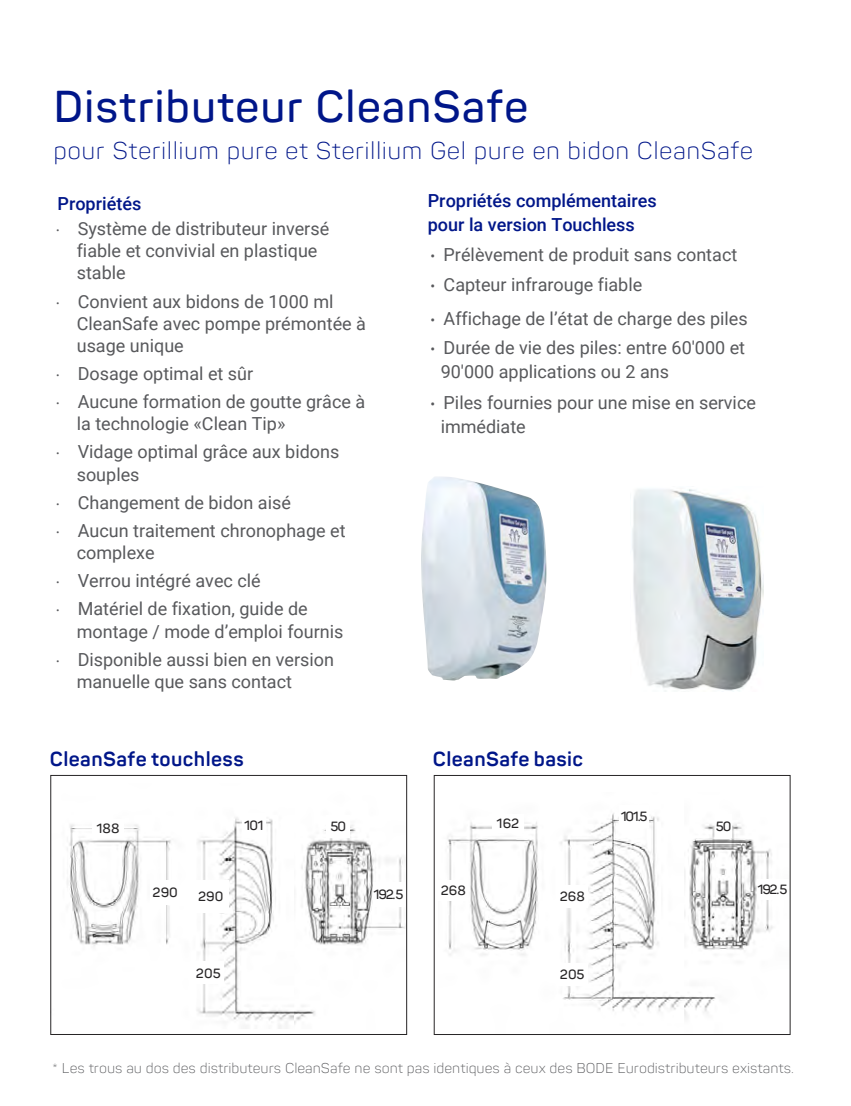
<style>
.page{position:relative;width:851px;height:1106px;background:#fff}
.page>*{position:absolute;margin:0;border:0;box-sizing:border-box;transform-origin:0 0}
.t1{font:600 44px "Panton";letter-spacing:.02em;color:#001689}
.t2{font:300 24px "Panton";letter-spacing:.02em;color:#001689}
.t3{font:700 20px "Panton";letter-spacing:.02em;color:#001689}
.t4{font:18px/22.2px "Roboto";color:#58595c}
.t5{font:500 18px/24px "Roboto";color:#001689}
.t6{font:300 14px "Panton";color:#58595c}
.t7{font:600 13.2px "Panton";color:#272526}
.s1{font-family:"Panton";font-weight:300}
.s2{font-size:14px}
</style>
<div class="page">
<img style="left:448px;top:813px;width:325px;height:205px">
<div style="left:433px;top:775px;width:357px;height:260px;border:1px solid #272526"></div>
<div style="left:492px;top:814px;width:31px;height:19px;background:#fff"></div>
<div style="left:438px;top:880px;width:30px;height:21px;background:#fff"></div>
<div style="left:556px;top:885px;width:32px;height:22px;background:#fff"></div>
<div style="left:556px;top:963px;width:32px;height:23px;background:#fff"></div>
<div style="left:619px;top:805px;width:29px;height:22px;background:#fff"></div>
<div style="left:715px;top:814px;width:16px;height:23px;background:#fff"></div>
<div style="left:757px;top:879px;width:31px;height:20px;background:#fff"></div>
<img style="left:67px;top:817px;width:338px;height:212px">
<div style="left:50px;top:775px;width:357px;height:260px;border:1px solid #272526"></div>
<div style="left:92px;top:818px;width:32px;height:19px;background:#fff"></div>
<div style="left:150px;top:880px;width:30px;height:25px;background:#fff"></div>
<div style="left:192px;top:961px;width:32px;height:23px;background:#fff"></div>
<div style="left:242px;top:813px;width:23px;height:24px;background:#fff"></div>
<div style="left:326px;top:815px;width:24px;height:22px;background:#fff"></div>
<div style="left:373px;top:882px;width:32px;height:24px;background:#fff"></div>
<div style="left:192px;top:880px;width:37px;height:32px;background:#fff"></div>
<img style="left:421px;top:477px;width:125px;height:203px">
<img style="left:632px;top:489px;width:130px;height:202px">
<h1 class="t1" style="left:53px;top:79px;width:476px">Distributeur CleanSafe</h1>
<h2 class="t2" style="left:53px;top:136px;width:701px">pour Sterillium pure et Sterillium Gel pure en bidon CleanSafe</h2>
<p class="t5" style="left:58px;top:191px;width:85px">Propriétés</p>
<p class="t4" style="left:77px;top:217px;width:254px;text-indent:-22px"><span class="s1">•</span> Système de distributeur inversé fiable et convivial en plastique stable</p>
<p class="t4" style="left:77px;top:289px;width:291px;text-indent:-22px"><span class="s1">•</span> Convient aux bidons de 1000 ml<br>CleanSafe avec pompe prémontée à usage unique</p>
<p class="t4" style="left:55px;top:362px;width:200px"><span class="s1">•</span> Dosage optimal et sûr</p>
<p class="t4" style="left:77px;top:390px;width:290px;text-indent:-22px"><span class="s1">•</span> Aucune formation de goutte grâce à la technologie «Clean Tip»</p>
<p class="t4" style="left:77px;top:440px;width:264px;text-indent:-22px"><span class="s1">•</span> Vidage optimal grâce aux bidons souples</p>
<p class="t4" style="left:55px;top:490px;width:237px"><span class="s1">•</span> Changement de bidon aisé</p>
<p class="t4" style="left:77px;top:519px;width:270px;text-indent:-22px"><span class="s1">•</span> Aucun traitement chronophage et complexe</p>
<p class="t4" style="left:55px;top:569px;width:207px"><span class="s1">•</span> Verrou intégré avec clé</p>
<p class="t4" style="left:77px;top:597px;width:268px;text-indent:-22px"><span class="s1">•</span> Matériel de fixation, guide de montage / mode d’emploi fournis</p>
<p class="t4" style="left:77px;top:647px;width:259px;text-indent:-22px"><span class="s1">•</span> Disponible aussi bien en version manuelle que sans contact</p>
<p class="t5" style="left:428px;top:188px;width:230px">Propriétés complémentaires pour la version Touchless</p>
<p class="t4" style="left:430px;top:243px;width:308px"><span class="s2">•</span> Prélèvement de produit sans contact</p>
<p class="t4" style="left:430px;top:273px;width:213px"><span class="s2">•</span> Capteur infrarouge fiable</p>
<p class="t4" style="left:430px;top:306px;width:319px"><span class="s2">•</span> Affichage de l’état de charge des piles</p>
<p class="t4" style="left:440px;top:335px;width:306px;line-height:24px;text-indent:-10px"><span class="s2">•</span> Durée de vie des piles: entre 60'000 et<br>90'000 applications ou 2 ans</p>
<p class="t4" style="left:440px;top:389px;width:317px;line-height:24px;text-indent:-10px"><span class="s2">•</span> Piles fournies pour une mise en service immédiate</p>
<p class="t3" style="left:50px;top:746px;width:195px">CleanSafe touchless</p>
<p class="t3" style="left:433px;top:746px;width:152px">CleanSafe basic</p>
<p class="t7" style="left:96px;top:823px;width:25px">188</p>
<p class="t7" style="left:244px;top:820px;width:21px">101</p>
<p class="t7" style="left:330px;top:821px;width:17px">50</p>
<p class="t7" style="left:152px;top:887px;width:27px">290</p>
<p class="t7" style="left:198px;top:891px;width:27px">290</p>
<p class="t7" style="left:373px;top:889px;width:31px">192.5</p>
<p class="t7" style="left:196px;top:967px;width:26px">205</p>
<p class="t7" style="left:440px;top:885px;width:27px">268</p>
<p class="t7" style="left:496px;top:818px;width:24px">162</p>
<p class="t7" style="left:559px;top:891px;width:27px">268</p>
<p class="t7" style="left:560px;top:969px;width:26px">205</p>
<p class="t7" style="left:620px;top:811px;width:28px">101.5</p>
<p class="t7" style="left:715px;top:820px;width:17px">50</p>
<p class="t7" style="left:757px;top:883px;width:31px">192.5</p>
<p class="t6" style="left:52px;top:1059px;width:743px">* Les trous au dos des distributeurs CleanSafe ne sont pas identiques à ceux des BODE Eurodistributeurs existants.</p>
</div>
